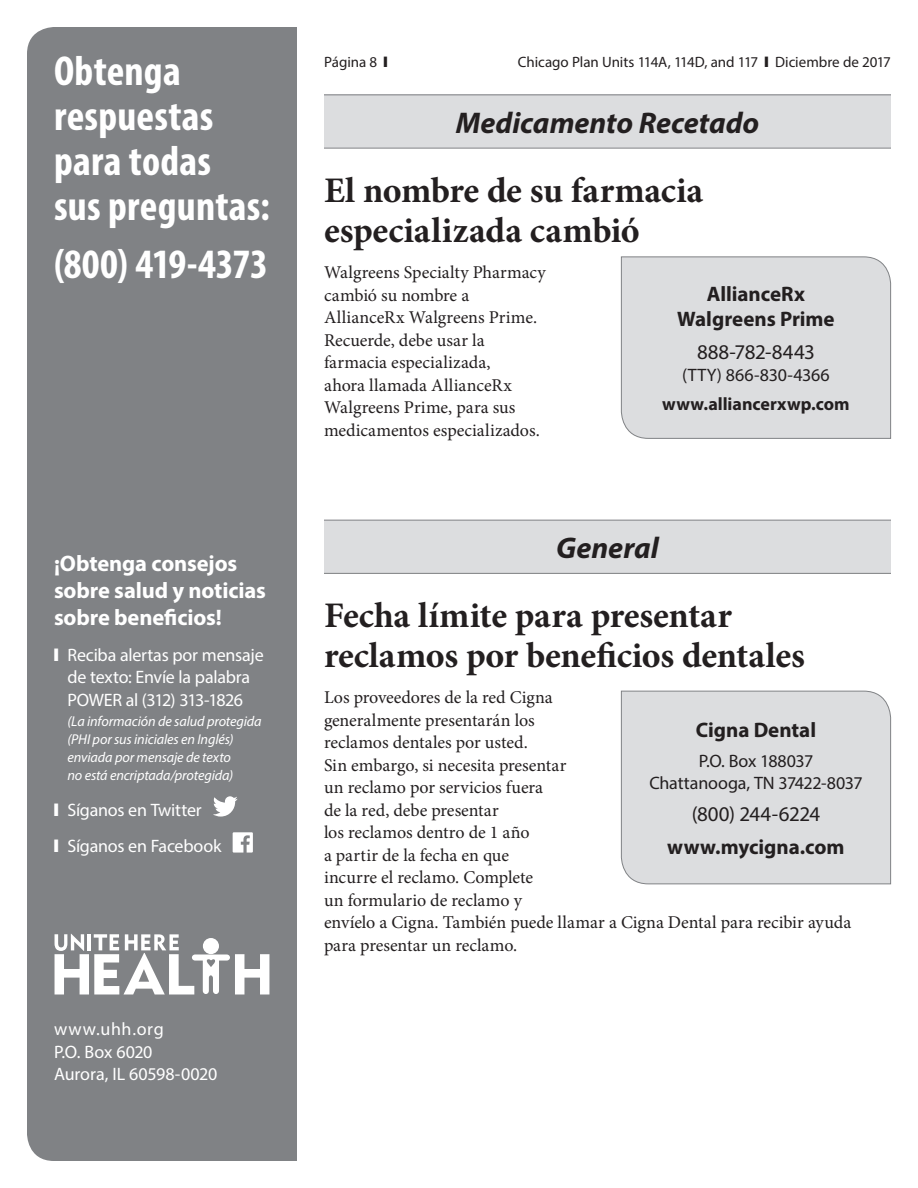
<style>
.page{position:relative;width:918px;height:1188px;background:#fff}
.page>*{position:absolute;margin:0;border:0;box-sizing:border-box;transform-origin:0 0}
.t1{font:700 condensed 42px/45px "Myriad Pro";letter-spacing:.005em;color:#fff}
.t2{font:700 36px/40.5px "Minion Pro";letter-spacing:-.005em;color:#231f20}
.t3{font:italic 700 30px "Myriad Pro";color:#231f20}
.t4{font:700 22.5px/27px "Myriad Pro";letter-spacing:-.01em;color:#fff}
.t5{font:700 21px/25.5px "Myriad Pro";letter-spacing:-.005em;color:#231f20;text-align:center}
.t6{font:21px "Myriad Pro";letter-spacing:-.01em;color:#231f20}
.t7{font:18px/22.5px "Minion Pro";color:#231f20}
.t8{font:18px/22.5px "Myriad Pro";letter-spacing:-.015em;color:#fff}
.t9{font:18px/22.5px "Myriad Pro";letter-spacing:-.01em;color:#231f20;text-align:center}
.t10{font:700 18px "Myriad Pro";color:#231f20}
.t11{font:15px "Myriad Pro";color:#231f20}
.t12{font:italic 14.25px/18px "Myriad Pro";letter-spacing:-.01em;color:#fff}
</style>
<div class="page">
<div style="left:27px;top:27px;width:270px;height:1134px;background:#808285"></div>
<svg style="left:55px;top:934px;width:214px;height:60px"></svg>
<svg style="left:213px;top:796px;width:25px;height:21px"></svg>
<svg style="left:233px;top:832px;width:20px;height:21px"></svg>
<div style="left:324px;top:94px;width:567px;height:54px;background:#dcdddf"></div>
<hr style="left:324px;top:94px;width:567px;height:1px;background:#808285">
<hr style="left:324px;top:148px;width:567px;height:1px;background:#808285">
<div style="left:621px;top:256px;width:270px;height:183px;background:#dcdddf"></div>
<div style="left:324px;top:520px;width:567px;height:54px;background:#dcdddf"></div>
<hr style="left:324px;top:520px;width:567px;height:1px;background:#808285">
<hr style="left:324px;top:573px;width:567px;height:1px;background:#808285">
<div style="left:621px;top:690px;width:270px;height:195px;background:#dcdddf"></div>
<h1 class="t1" style="left:54px;top:47px;width:217px">Obtenga respuestas para todas<br>sus preguntas:</h1>
<h1 class="t1" style="left:54px;top:241px;width:215px">(800) 419-4373</h1>
<p class="t4" style="left:54px;top:549px;width:213px">¡Obtenga consejos sobre salud y noticias sobre beneficios!</p>
<p class="t8" style="left:54px;top:643px;width:211px;text-align:center">❙ Reciba alertas por mensaje de texto: Envíe la palabra<br>POWER al (312) 313-1826</p>
<p class="t12" style="left:68px;top:712px;width:196px">(La información de salud protegida (PHI por sus iniciales en Inglés) enviada por mensaje de texto<br>no está encriptada/protegida)</p>
<p class="t8" style="left:54px;top:792px;width:169px;line-height:36px">❙ Síganos en Twitter<br>❙ Síganos en Facebook</p>
<p class="t8" style="left:54px;top:1017px;width:165px">www.uhh.org<br>P.O. Box 6020<br>Aurora, IL 60598-0020</p>
<p class="t11" style="left:324px;top:53px;width:65px">Página 8 ❙</p>
<p class="t11" style="left:518px;top:53px;width:375px">Chicago Plan Units 114A, 114D, and 117 ❙ Diciembre de 2017</p>
<h3 class="t3" style="left:456px;top:103px;width:305px">Medicamento Recetado</h3>
<h2 class="t2" style="left:324px;top:169px;width:381px">El nombre de su farmacia especializada cambió</h2>
<p class="t7" style="left:324px;top:261px;width:223px">Walgreens Specialty Pharmacy cambió su nombre a<br>AllianceRx Walgreens Prime.<br>Recuerde, debe usar la farmacia especializada,<br>ahora llamada AllianceRx<br>Walgreens Prime, para sus medicamentos especializados.</p>
<p class="t5" style="left:677px;top:280px;width:159px">AllianceRx<br>Walgreens Prime</p>
<p class="t6" style="left:697px;top:339px;width:119px">888-782-8443</p>
<p class="t9" style="left:682px;top:363px;width:149px">(TTY) 866-830-4366</p>
<p class="t10" style="left:662px;top:392px;width:189px">www.alliancerxwp.com</p>
<h3 class="t3" style="left:556px;top:528px;width:104px">General</h3>
<h2 class="t2" style="left:324px;top:595px;width:482px">Fecha límite para presentar reclamos por beneficios dentales</h2>
<p class="t7" style="left:324px;top:687px;width:529px">Los proveedores de la red Cigna<br>generalmente presentarán los<br>reclamos dentales por usted.<br>Sin embargo, si necesita presentar<br>un reclamo por servicios fuera<br>de la red, debe presentar<br>los reclamos dentro de 1 año<br>a partir de la fecha en que<br>incurre el reclamo. Complete<br>un formulario de reclamo y<br>envíelo a Cigna. También puede llamar a Cigna Dental para recibir ayuda para presentar un reclamo.</p>
<p class="t5" style="left:696px;top:717px;width:122px">Cigna Dental</p>
<p class="t9" style="left:649px;top:749px;width:215px">P.O. Box 188037<br>Chattanooga, TN 37422-8037</p>
<p class="t6" style="left:692px;top:801px;width:130px">(800) 244-6224</p>
<p class="t5" style="left:667px;top:833px;width:179px">www.mycigna.com</p>
</div>
